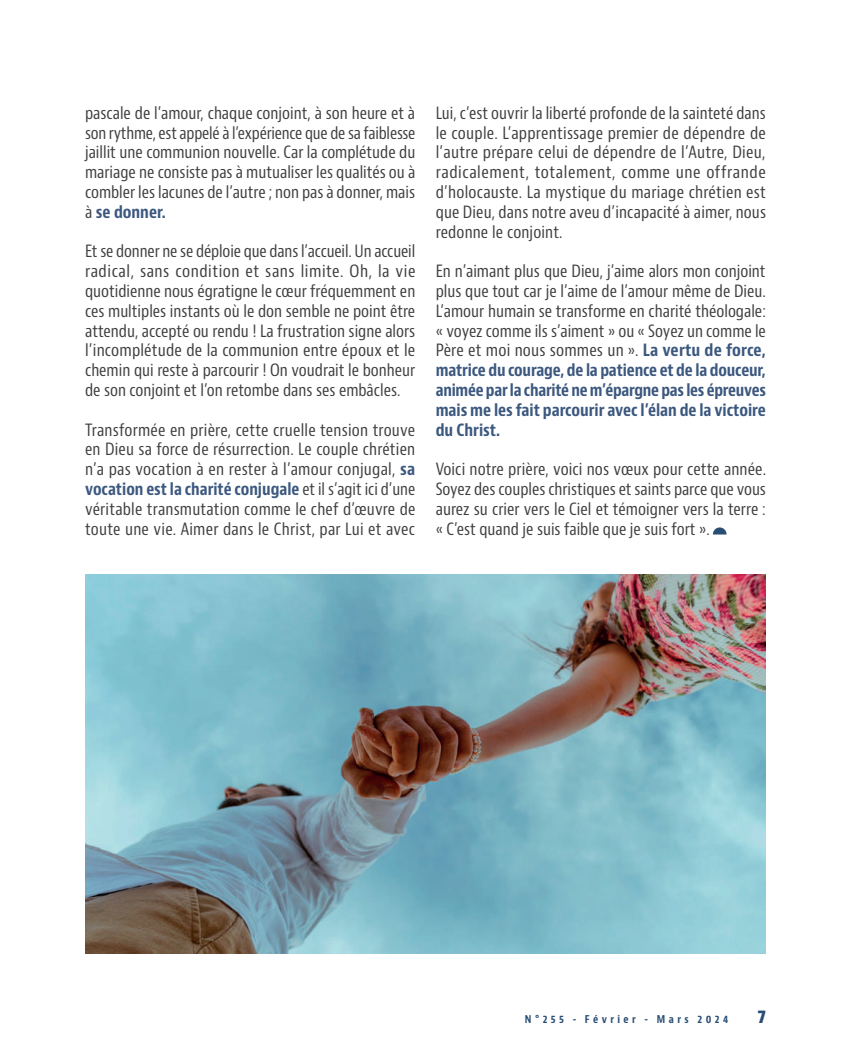
<style>
.page{position:relative;width:851px;height:1063px;background:#fff}
.page>*{position:absolute;margin:0;border:0;box-sizing:border-box;transform-origin:0 0}
.t1{font:700 condensed 18px "Bernino Sans";color:#284d75}
.t2{font:condensed 16.5px/19.8px "Bernino Sans";color:#3e3e3f;text-align:justify}
.t3{font:700 condensed 10.5px "Bernino Sans";letter-spacing:.33em;color:#284d75}
.s1{font-weight:700;color:#3c587f}
</style>
<div class="page">
<svg style="left:713px;top:527px;width:13px;height:8px"></svg>
<img style="left:85px;top:574px;width:680px;height:380px">
<p class="t2" style="left:85px;top:103px;width:332px">pascale de l’amour, chaque conjoint, à son heure et à son rythme, est appelé à l’expérience que de sa faiblesse jaillit une communion nouvelle. Car la complétude du mariage ne consiste pas à mutualiser les qualités ou à combler les lacunes de l’autre ; non pas à donner, mais à <span class="s1">se donner.</span></p>
<p class="t2" style="left:85px;top:242px;width:332px">Et se donner ne se déploie que dans l’accueil. Un accueil radical, sans condition et sans limite. Oh, la vie quotidienne nous égratigne le cœur fréquemment en ces multiples instants où le don semble ne point être attendu, accepté ou rendu ! La frustration signe alors l’incomplétude de la communion entre époux et le chemin qui reste à parcourir ! On voudrait le bonheur de son conjoint et l’on retombe dans ses embâcles.</p>
<p class="t2" style="left:85px;top:420px;width:332px">Transformée en prière, cette cruelle tension trouve en Dieu sa force de résurrection. Le couple chrétien n’a pas vocation à en rester à l’amour conjugal, <span class="s1">sa vocation est la charité conjugale</span> et il s’agit ici d’une véritable transmutation comme le chef d’œuvre de toute une vie. Aimer dans le Christ, par Lui et avec</p>
<p class="t2" style="left:435px;top:103px;width:332px">Lui, c’est ouvrir la liberté profonde de la sainteté dans le couple. L’apprentissage premier de dépendre de l’autre prépare celui de dépendre de l’Autre, Dieu, radicalement, totalement, comme une offrande d’holocauste. La mystique du mariage chrétien est que Dieu, dans notre aveu d’incapacité à aimer, nous redonne le conjoint.</p>
<p class="t2" style="left:435px;top:262px;width:332px">En n’aimant plus que Dieu, j’aime alors mon conjoint plus que tout car je l’aime de l’amour même de Dieu.<br>L’amour humain se transforme en charité théologale: « voyez comme ils s’aiment » ou « Soyez un comme le Père et moi nous sommes un ». <span class="s1">La vertu de force, matrice du courage, de la patience et de la douceur, animée par la charité ne m’épargne pas les épreuves mais me les fait parcourir avec l’élan de la victoire du Christ.</span></p>
<p class="t2" style="left:435px;top:460px;width:332px">Voici notre prière, voici nos vœux pour cette année.<br>Soyez des couples christiques et saints parce que vous aurez su crier vers le Ciel et témoigner vers la terre : « C’est quand je suis faible que je suis fort ».</p>
<p class="t3" style="left:525px;top:1013px;width:205px">N°255 - Février - Mars 2024</p>
<p class="t1" style="left:757px;top:1005px;width:10px">7</p>
</div>
